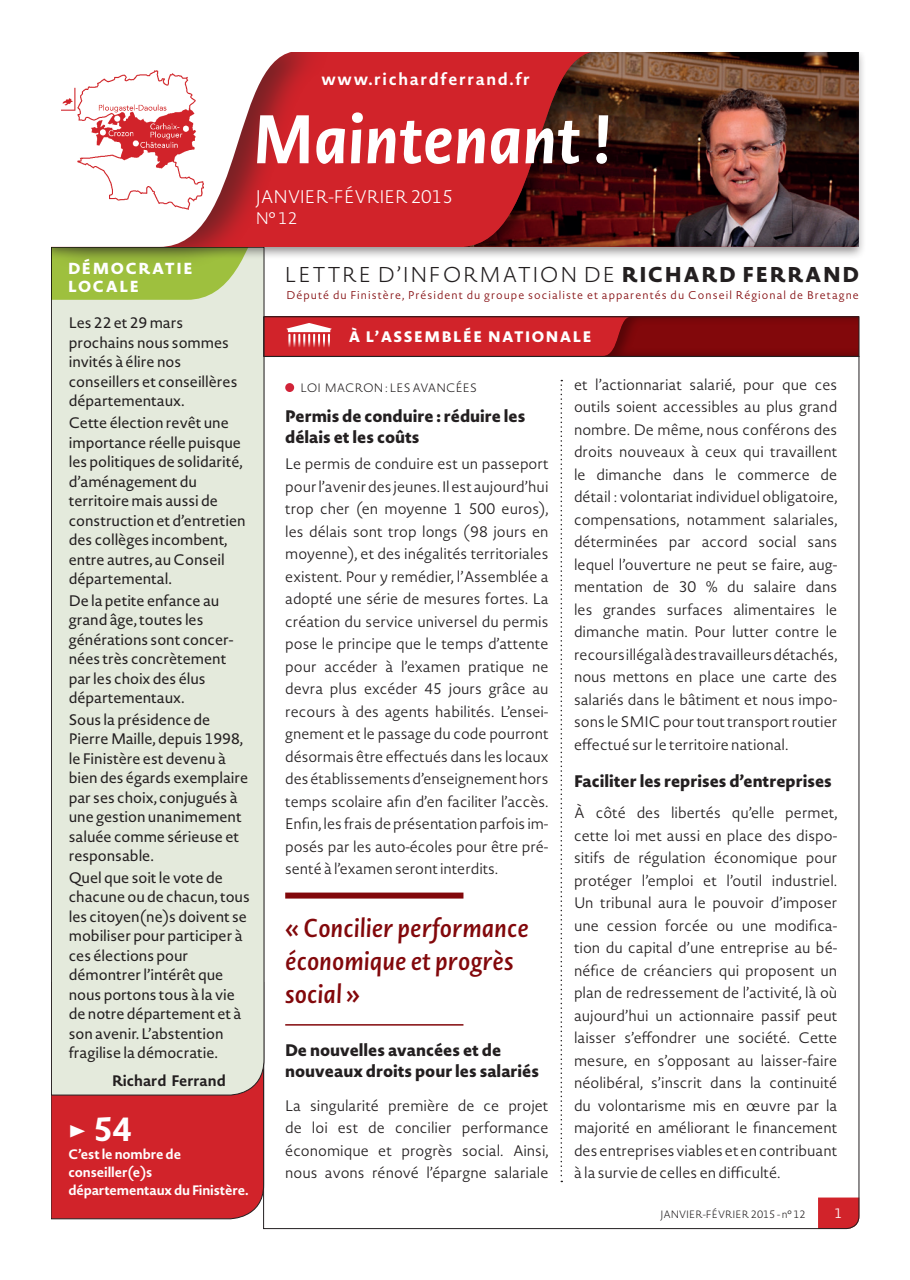
<style>
.page{position:relative;width:910px;height:1280px;background:#fff}
.page>*{position:absolute;margin:0;border:0;box-sizing:border-box;transform-origin:0 0}
.t1{font:italic 700 67.5px "Novel Sans Pro";color:#fff}
.t2{font:700 33px "Novel Sans Pro";color:#fff}
.t3{font:italic 600 25.5px/33px "Novel Sans Pro";color:#82080b}
.t4{font:200 21.15px "Novel Sans Pro";letter-spacing:.075em;color:#231f20}
.t5{font:200 18px "Novel Sans Pro";letter-spacing:-.005em;color:#fff}
.t6{font:800 16.5px/21px "Novel Sans Pro";color:#231f20}
.t7{font:700 16.5px "Novel Sans Pro";letter-spacing:.1em;color:#fff}
.t8{font:200 16.5px "Novel Sans Pro";color:#fff}
.t9{font:800 15.75px/18px "Novel Sans Pro";letter-spacing:.1em;color:#fff}
.t10{font:300 15px/22.5px "Novel Sans Pro";color:#231f20;text-align:justify}
.t11{font:15px/19.5px "Novel Sans Pro";letter-spacing:-.005em;color:#231f20}
.t12{font:800 15px "Novel Sans Pro";letter-spacing:.1em;color:#fff}
.t13{font:700 15px "Novel Sans Pro";color:#231f20}
.t14{font:700 13.5px/18px "Novel Sans Pro";letter-spacing:-.01em;color:#fff}
.t15{font:300 13.5px "Novel Sans Pro";color:#fff}
.t16{font:200 12px "Novel Sans Pro";color:#231f20}
.t17{font:300 11.1px "Novel Sans Pro";letter-spacing:.09em;color:#82080b}
.t18{font:200 10.5px "Novel Sans Pro";letter-spacing:-.005em;color:#231f20}
.s1{font-weight:800}
.s2{font-size:37.5px}
</style>
<div class="page">
<svg style="left:263px;top:356px;width:597px;height:873px"></svg>
<div style="left:51px;top:1096px;width:213px;height:123px;background:#d1232a"></div>
<div style="left:51px;top:300px;width:214px;height:796px;background:#e4eadc"></div>
<svg style="left:51px;top:271px;width:214px;height:29px;background:#abc75e"></svg>
<div style="left:42px;top:46px;width:824px;height:214px;background:#231f20;opacity:.5"></div>
<div style="left:51px;top:51px;width:806px;height:196px;background:#d1232a"></div>
<div style="left:452px;top:50px;width:408px;height:198px;background:#231f20;opacity:.5"></div>
<div style="left:45px;top:27px;width:290px;height:244px;background:#231f20;opacity:.5"></div>
<svg style="left:50px;top:51px;width:249px;height:196px;fill:#fff"></svg>
<div style="left:58px;top:62px;width:156px;height:149px;background:#fff"></div>
<img style="left:61px;top:71px;width:143px;height:138px">
<div style="left:9px;top:8px;width:892px;height:43px;background:#fff"></div>
<div style="left:265px;top:318px;width:336px;height:37px;background:#d1232a"></div>
<div style="left:601px;top:316px;width:258px;height:41px;background:#231f20;opacity:.4"></div>
<svg style="left:561px;top:380px;width:1px;height:802px"></svg>
<div style="left:9px;top:9px;width:41px;height:1262px;background:#fff"></div>
<div style="left:263px;top:316px;width:596px;height:41px;border:1px solid #231f20"></div>
<p class="t7" style="left:321px;top:66px;width:210px">www.richardferrand.fr</p>
<h1 class="t1" style="left:251px;top:90px;width:363px">Maintenant !</h1>
<p class="t9" style="left:68px;top:259px;width:126px">DÉMOCRATIE<br>LOCALE</p>
<p class="t5" style="left:256px;top:184px;width:199px">JANVIER-FÉVRIER 2015</p>
<p class="t8" style="left:256px;top:207px;width:43px">N° 12</p>
<h3 class="t4" style="left:285px;top:260px;width:576px">LETTRE D’INFORMATION DE <span class="s1">RICHARD FERRAND</span></h3>
<p class="t17" style="left:287px;top:287px;width:574px">Député du Finistère, Président du groupe socialiste et apparentés du Conseil Régional de Bretagne</p>
<p class="t11" style="left:69px;top:313px;width:170px">Les 22 et 29 mars prochains nous sommes invités à élire nos conseillers et conseillères départementaux.</p>
<p class="t11" style="left:69px;top:413px;width:178px">Cette élection revêt une importance réelle puisque les politiques de solidarité, d’aménagement du territoire mais aussi de construction et d’entretien des collèges incombent, entre autres, au Conseil départemental.</p>
<p class="t11" style="left:69px;top:590px;width:166px">De la petite enfance au grand âge, toutes les générations sont concer&shy;nées très concrètement par les choix des élus départementaux.</p>
<p class="t11" style="left:69px;top:709px;width:181px">Sous la présidence de<br>Pierre Maille, depuis 1998, le Finistère est devenu à bien des égards exemplaire par ses choix, conjugués à une gestion unanimement saluée comme sérieuse et responsable.</p>
<p class="t11" style="left:69px;top:868px;width:183px">Quel que soit le vote de chacune ou de chacun, tous les citoyen(ne)s doivent se mobiliser pour participer à ces élections pour démontrer l’intérêt que nous portons tous à la vie de notre département et à son avenir. L’abstention fragilise la démocratie.</p>
<p class="t13" style="left:112px;top:1070px;width:115px">Richard Ferrand</p>
<h2 class="t2" style="left:68px;top:1105px;width:65px"><span class="s2">→</span> 54</h2>
<p class="t14" style="left:68px;top:1145px;width:182px">C’est le nombre de conseiller(e)s départementaux du Finistère.</p>
<p class="t12" style="left:349px;top:325px;width:244px">À L’ASSEMBLÉE NATIONALE</p>
<p class="t16" style="left:300px;top:379px;width:178px">LOI MACRON : LES AVANCÉES</p>
<p class="t6" style="left:285px;top:405px;width:242px">Permis de conduire : réduire les délais et les coûts</p>
<p class="t10" style="left:285px;top:452px;width:265px">Le permis de conduire est un passeport pour l’avenir des jeunes. Il est aujourd’hui trop cher (en moyenne 1 500 euros), les délais sont trop longs (98 jours en moyenne), et des inégalités territoriales existent. Pour y remédier, l’Assemblée a adopté une série de mesures fortes. La création du service universel du permis pose le principe que le temps d’attente pour accéder à l’examen pratique ne devra plus excéder 45 jours grâce au recours à des agents habilités. L’ensei&shy;gnement et le passage du code pourront désormais être effectués dans les locaux des établissements d’enseignement hors temps scolaire afin d’en faciliter l’accès.<br>Enfin, les frais de présentation parfois im&shy;posés par les auto-écoles pour être pré&shy;senté à l’examen seront interdits.</p>
<h3 class="t3" style="left:285px;top:911px;width:245px">« Concilier performance économique et progrès social »</h3>
<p class="t6" style="left:285px;top:1039px;width:255px">De nouvelles avancées et de nouveaux droits pour les salariés</p>
<p class="t10" style="left:285px;top:1094px;width:265px">La singularité première de ce projet de loi est de concilier performance économique et progrès social. Ainsi, nous avons rénové l’épargne salariale</p>
<p class="t10" style="left:574px;top:373px;width:265px">et l’actionnariat salarié, pour que ces outils soient accessibles au plus grand nombre. De même, nous conférons des droits nouveaux à ceux qui travaillent le dimanche dans le commerce de détail : volontariat individuel obligatoire, compensations, notamment salariales, déterminées par accord social sans lequel l’ouverture ne peut se faire, aug&shy;mentation de 30 % du salaire dans les grandes surfaces alimentaires le dimanche matin. Pour lutter contre le recours illégal à des travailleurs détachés, nous mettons en place une carte des salariés dans le bâtiment et nous impo&shy;sons le SMIC pour tout transport routier effectué sur le territoire national.</p>
<p class="t6" style="left:574px;top:770px;width:259px">Faciliter les reprises d’entreprises</p>
<p class="t10" style="left:574px;top:801px;width:265px">À côté des libertés qu’elle permet, cette loi met aussi en place des dispo&shy;sitifs de régulation économique pour protéger l’emploi et l’outil industriel.<br>Un tribunal aura le pouvoir d’imposer une cession forcée ou une modifica&shy;tion du capital d’une entreprise au bé&shy;néfice de créanciers qui proposent un plan de redressement de l’activité, là où aujourd’hui un actionnaire passif peut laisser s’effondrer une société. Cette mesure, en s’opposant au laisser-faire néolibéral, s’inscrit dans la continuité du volontarisme mis en œuvre par la majorité en améliorant le financement des entreprises viables et en contribuant à la survie de celles en difficulté.</p>
<p class="t18" style="left:660px;top:1207px;width:147px">JANVIER-FÉVRIER 2015 - n° 12</p>
<p class="t15" style="left:834px;top:1204px;width:9px">1</p>
</div>
